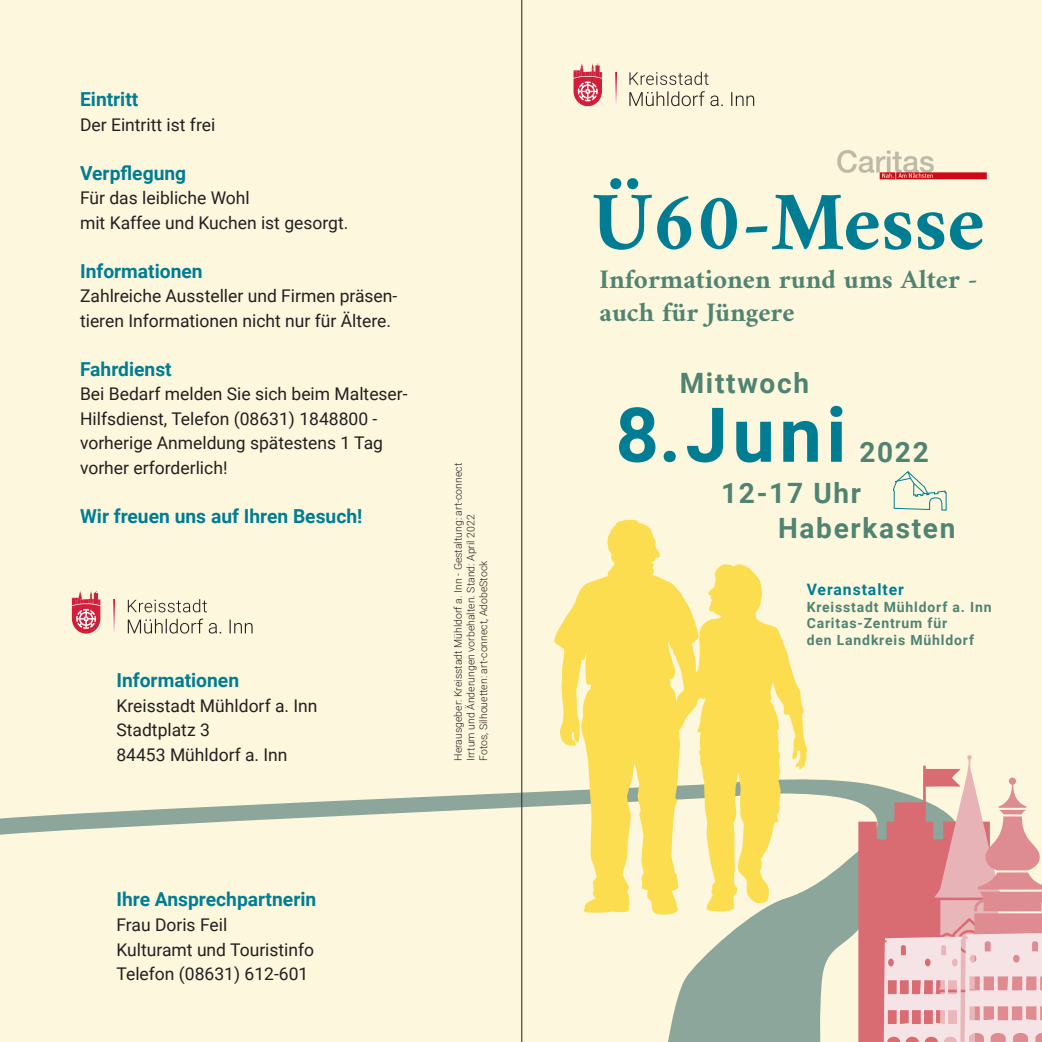
<style>
.page{position:relative;width:1042px;height:1042px;background:#fdf7dd}
.page>*{position:absolute;margin:0;border:0;box-sizing:border-box;transform-origin:0 0}
.Einf__Abs{font:700 84px "Amiri";color:#007d93}
.Einf__Abs-2{font:700 75.77px "Roboto";color:#007d93}
.Einf__Abs-3{font:700 28px "Roboto";letter-spacing:.06em;color:#508372}
.Einf__Abs-4{font:700 27.12px/32.6px "Amiri";color:#508372}
.VA_Fließtext_Amiri{font:700 19.25px "Roboto";color:#007d93}
.VA_Fließtext_Amiri-2{font:17.5px/24.5px "Roboto";color:#231f20}
.Einf__Abs-5{font:700 15.75px "Roboto";letter-spacing:.06em;color:#007d93}
.Einf__Abs-6{font:700 14px "Roboto";letter-spacing:.06em;color:#508372}
.t1{font:300 10.5px "Roboto";color:#231f20}
</style>
<div class="page">
<svg style="left:0;top:774px;width:858px;height:268px"></svg>
<svg style="left:858px;top:755px;width:184px;height:287px"></svg>
<img style="left:615px;top:72px;width:1px;height:34px">
<svg style="left:629px;top:72px;width:79px;height:13px"></svg>
<svg style="left:629px;top:91px;width:125px;height:15px"></svg>
<svg style="left:573px;top:63px;width:29px;height:43px"></svg>
<img style="left:113px;top:599px;width:2px;height:34px">
<svg style="left:128px;top:599px;width:79px;height:13px"></svg>
<svg style="left:128px;top:618px;width:125px;height:15px"></svg>
<svg style="left:72px;top:590px;width:28px;height:43px"></svg>
<svg style="left:893px;top:471px;width:54px;height:40px"></svg>
<img style="left:837px;top:150px;width:151px;height:30px">
<svg style="left:553px;top:519px;width:147px;height:396px;fill:#fbdd4f"></svg>
<svg style="left:675px;top:564px;width:132px;height:348px;fill:#fbdd4f"></svg>
<hr style="left:521px;top:0;width:1px;height:1042px;background:#231f20">
<p class="VA_Fließtext_Amiri" style="left:80px;top:86px;width:60px">Eintritt</p>
<p class="VA_Fließtext_Amiri-2" style="left:80px;top:112px;width:137px">Der Eintritt ist frei</p>
<p class="VA_Fließtext_Amiri" style="left:80px;top:159px;width:108px">Verpflegung</p>
<p class="VA_Fließtext_Amiri-2" style="left:80px;top:185px;width:171px">Für das leibliche Wohl</p>
<p class="VA_Fließtext_Amiri-2" style="left:80px;top:210px;width:270px">mit Kaffee und Kuchen ist gesorgt.</p>
<p class="VA_Fließtext_Amiri" style="left:80px;top:257px;width:124px">Informationen</p>
<p class="VA_Fließtext_Amiri-2" style="left:80px;top:283px;width:319px">Zahlreiche Aussteller und Firmen präsen&shy;tieren Informationen nicht nur für Ältere.</p>
<p class="VA_Fließtext_Amiri" style="left:80px;top:355px;width:93px">Fahrdienst</p>
<p class="VA_Fließtext_Amiri-2" style="left:80px;top:381px;width:329px">Bei Bedarf melden Sie sich beim Malteser-</p>
<p class="VA_Fließtext_Amiri-2" style="left:80px;top:406px;width:299px">Hilfsdienst, Telefon (08631) 1848800 -</p>
<p class="VA_Fließtext_Amiri-2" style="left:80px;top:430px;width:305px">vorherige Anmeldung spätestens 1 Tag</p>
<p class="VA_Fließtext_Amiri-2" style="left:80px;top:455px;width:149px">vorher erforderlich!</p>
<p class="VA_Fließtext_Amiri" style="left:80px;top:502px;width:284px">Wir freuen uns auf Ihren Besuch!</p>
<p class="VA_Fließtext_Amiri" style="left:116px;top:667px;width:124px">Informationen</p>
<p class="VA_Fließtext_Amiri-2" style="left:116px;top:693px;width:203px">Kreisstadt Mühldorf a. Inn</p>
<p class="VA_Fließtext_Amiri-2" style="left:116px;top:717px;width:95px">Stadtplatz 3</p>
<p class="VA_Fließtext_Amiri-2" style="left:116px;top:742px;width:173px">84453 Mühldorf a. Inn</p>
<p class="t1" style="left:451px;top:761px;width:299px;rotate:-90deg">Herausgeber: Kreisstadt Mühldorf a. Inn - Gestaltung: art-connect</p>
<p class="t1" style="left:463px;top:761px;width:248px;rotate:-90deg">Irrtum und Änderungen vorbehalten. Stand: April 2022</p>
<p class="t1" style="left:476px;top:761px;width:201px;rotate:-90deg">Fotos, Silhouetten: art-connect, AdobeStock</p>
<p class="VA_Fließtext_Amiri" style="left:116px;top:886px;width:201px">Ihre Ansprechpartnerin</p>
<p class="VA_Fließtext_Amiri-2" style="left:116px;top:912px;width:112px">Frau Doris Feil</p>
<p class="VA_Fließtext_Amiri-2" style="left:116px;top:936px;width:199px">Kulturamt und Touristinfo</p>
<p class="VA_Fließtext_Amiri-2" style="left:116px;top:961px;width:193px">Telefon (08631) 612-601</p>
<p class="Einf__Abs" style="left:592px;top:171px;width:394px">Ü60-Messe</p>
<p class="Einf__Abs-4" style="left:599px;top:263px;width:380px">Informationen rund ums Alter - auch für Jüngere</p>
<p class="Einf__Abs-3" style="left:680px;top:363px;width:131px">Mittwoch</p>
<p class="Einf__Abs-2" style="left:615px;top:382px;width:232px">8.Juni</p>
<p class="Einf__Abs-3" style="left:721px;top:473px;width:141px">12-17 Uhr</p>
<p class="Einf__Abs-3" style="left:778px;top:508px;width:179px">Haberkasten</p>
<p class="Einf__Abs-3" style="left:859px;top:432px;width:71px">2022</p>
<p class="Einf__Abs-5" style="left:806px;top:578px;width:99px">Veranstalter</p>
<p class="Einf__Abs-6" style="left:806px;top:597px;width:186px">Kreisstadt Mühldorf a. Inn</p>
<p class="Einf__Abs-6" style="left:806px;top:613px;width:142px">Caritas-Zentrum für</p>
<p class="Einf__Abs-6" style="left:806px;top:630px;width:169px">den Landkreis Mühldorf</p>
</div>
